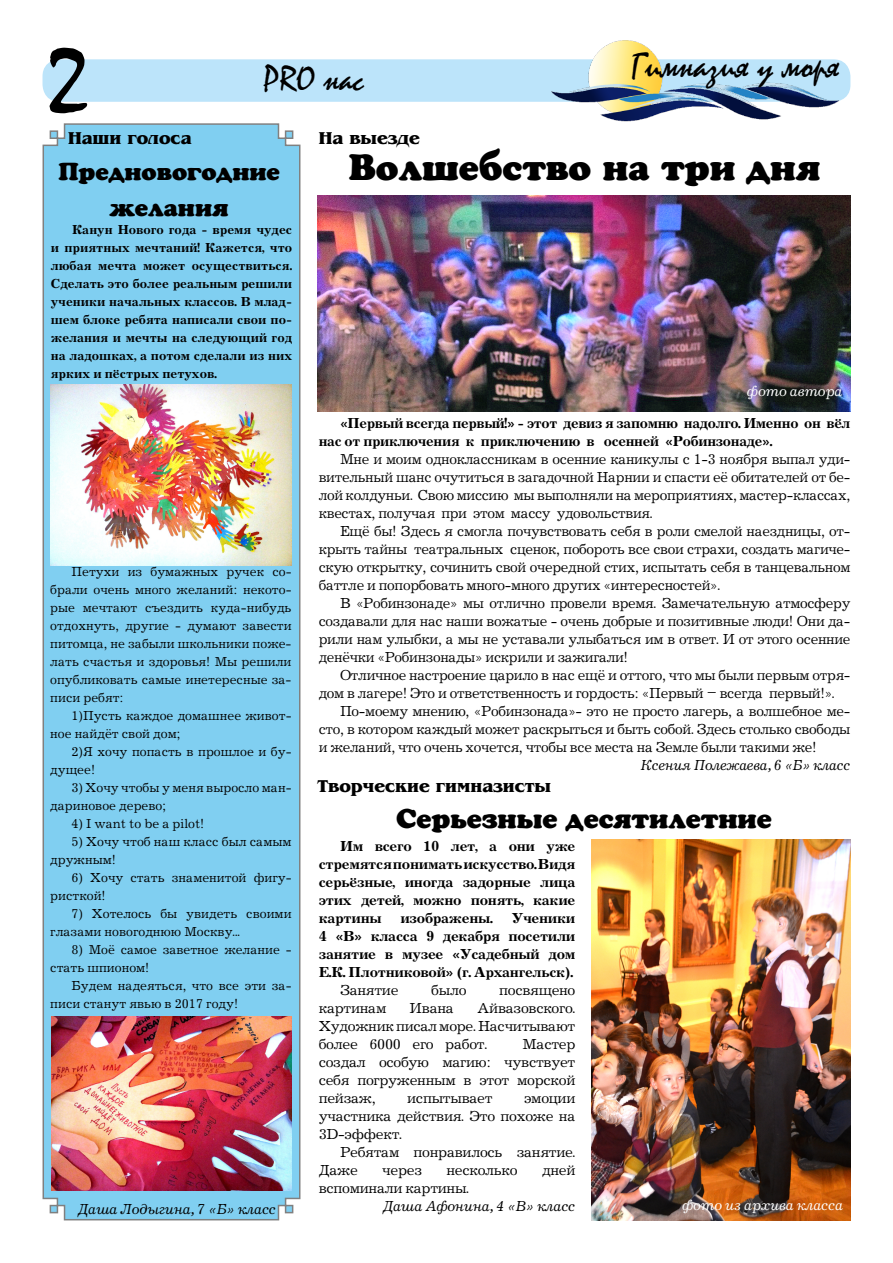
<style>
.page{position:relative;width:893px;height:1263px;background:#fff}
.page>*{position:absolute;margin:0;border:0;box-sizing:border-box;transform-origin:0 0}
.t1{font:97.2px "Mistral";color:#000}
.t2{font:36.9px "Mistral";color:#000}
.t3{font:36px "AG Crown Style";color:#000}
.t4{font:36px "Mistral";color:#000}
.t5{font:27px "AG Crown Style";color:#000}
.t6{font:24px/36px "AG Crown Style";color:#000;text-align:center}
.t7{font:700 18px "AG Bengaly";color:#000}
.t8{font:15px/18px "Journal C";letter-spacing:-.02em;color:#000;text-align:justify}
.t9{font:700 15px/18px "Journal C";letter-spacing:-.02em;color:#000}
.t10{font:italic 15px "Journal C";letter-spacing:-.02em;color:#000}
.t11{font:italic 15px "Journal C";letter-spacing:-.02em;color:#fff}
.t12{font:13.5px/18px "Journal C";color:#000}
.t13{font:700 13.5px/18px "Journal C";color:#000;text-align:justify}
</style>
<div class="page">
<div style="left:43px;top:59px;width:807px;height:43px;background:#bce4fa;border-radius:17px"></div>
<img style="left:548px;top:40px;width:302px;height:82px">
<div style="left:42px;top:123px;width:259px;height:1098px;background:#80cff1"></div>
<img style="left:317px;top:196px;width:533px;height:216px">
<img style="left:592px;top:840px;width:258px;height:380px">
<img style="left:51px;top:385px;width:241px;height:180px">
<img style="left:51px;top:1016px;width:241px;height:174px">
<h1 class="t1" style="left:49px;top:18px;width:40px">2</h1>
<h3 class="t4" style="left:264px;top:57px;width:102px">PRO нас</h3>
<h2 class="t2" style="left:631px;top:43px;width:210px">Гимназия у моря</h2>
<p class="t7" style="left:68px;top:128px;width:125px">Наши голоса</p>
<h3 class="t6" style="left:58px;top:153px;width:223px">Предновогодние желания</h3>
<p class="t13" style="left:51px;top:221px;width:243px;text-indent:21px">Канун Нового года - время чудес и приятных мечтаний! Кажется, что любая мечта может осуществиться.<br>Сделать это более реальным решили ученики начальных классов. В млад&shy;шем блоке ребята написали свои по&shy;желания и мечты на следующий год на ладошках, а потом сделали из них ярких и пёстрых петухов.</p>
<p class="t7" style="left:319px;top:128px;width:103px">На выезде</p>
<h3 class="t3" style="left:349px;top:147px;width:473px">Волшебство на три дня</h3>
<p class="t11" style="left:747px;top:383px;width:97px">фото автора</p>
<p class="t9" style="left:319px;top:414px;width:533px;text-indent:21px">«Первый всегда первый!» - этот девиз я запомню надолго. Именно он вёл нас от приключения к приключению в осенней «Робинзонаде».</p>
<p class="t8" style="left:319px;top:450px;width:533px;text-indent:21px">Мне и моим одноклассникам в осенние каникулы с 1-3 ноября выпал уди&shy;вительный шанс очутиться в загадочной Нарнии и спасти её обитателей от бе&shy;лой колдуньи. Свою миссию мы выполняли на мероприятиях, мастер-классах, квестах, получая при этом массу удовольствия.</p>
<p class="t8" style="left:319px;top:522px;width:533px;text-indent:21px">Ещё бы! Здесь я смогла почувствовать себя в роли смелой наездницы, от&shy;крыть тайны театральных сценок, побороть все свои страхи, создать магиче&shy;скую открытку, сочинить свой очередной стих, испытать себя в танцевальном баттле и попорбовать много-много других «интересностей».</p>
<p class="t8" style="left:319px;top:594px;width:533px;text-indent:21px">В «Робинзонаде» мы отлично провели время. Замечательную атмосферу создавали для нас наши вожатые - очень добрые и позитивные люди! Они да&shy;рили нам улыбки, а мы не уставали улыбаться им в ответ. И от этого осенние денёчки «Робинзонады» искрили и зажигали!</p>
<p class="t8" style="left:319px;top:666px;width:533px;text-indent:21px">Отличное настроение царило в нас ещё и оттого, что мы были первым отря&shy;дом в лагере! Это и ответственность и гордость: «Первый – всегда первый!».</p>
<p class="t8" style="left:319px;top:702px;width:533px;text-indent:21px">По-моему мнению, «Робинзонада»- это не просто лагерь, а волшебное ме&shy;сто, в котором каждый может раскрыться и быть собой. Здесь столько свободы и желаний, что очень хочется, чтобы все места на Земле были такими же!</p>
<p class="t10" style="left:640px;top:757px;width:212px">Ксения Полежаева, 6 «Б» класс</p>
<p class="t7" style="left:317px;top:776px;width:235px">Творческие гимназисты</p>
<p class="t12" style="left:50px;top:563px;width:243px;text-align:justify;text-indent:21px">Петухи из бумажных ручек со&shy;брали очень много желаний: некото&shy;рые мечтают съездить куда-нибудь отдохнуть, другие - думают завести питомца, не забыли школьники поже&shy;лать счастья и здоровья! Мы решили опубликовать самые инетересные за&shy;писи ребят:</p>
<p class="t12" style="left:50px;top:707px;width:243px;text-indent:21px">1)Пусть каждое домашнее живот&shy;ное найдёт свой дом;</p>
<p class="t12" style="left:50px;top:743px;width:243px;text-indent:21px">2)Я хочу попасть в прошлое и бу&shy;дущее!</p>
<p class="t12" style="left:50px;top:779px;width:243px;text-indent:21px">3) Хочу чтобы у меня выросло ман&shy;дариновое дерево;</p>
<p class="t12" style="left:72px;top:815px;width:134px">4) I want to be a pilot!</p>
<p class="t12" style="left:50px;top:833px;width:243px;text-indent:21px">5) Хочу чтоб наш класс был самым дружным!</p>
<p class="t12" style="left:50px;top:869px;width:243px;text-indent:21px">6) Хочу стать знаменитой фигу&shy;ристкой!</p>
<p class="t12" style="left:50px;top:905px;width:243px;text-indent:21px">7) Хотелось бы увидеть своими глазами новогоднюю Москву...</p>
<p class="t12" style="left:50px;top:941px;width:243px;text-indent:21px">8) Моё самое заветное желание - стать шпионом!</p>
<p class="t12" style="left:50px;top:977px;width:243px;text-indent:21px">Будем надеяться, что все эти за&shy;писи станут явью в 2017 году!</p>
<h3 class="t5" style="left:396px;top:803px;width:377px">Серьезные десятилетние</h3>
<p class="t9" style="left:319px;top:837px;width:258px;text-align:justify;text-indent:21px">Им всего 10 лет, а они уже стремятся понимать искусство. Видя серьёзные, иногда задорные лица этих детей, можно понять, какие картины изображены. Ученики 4 «В» класса 9 декабря посетили занятие в музее «Усадебный дом Е.К. Плотниковой» (г. Архангельск).</p>
<p class="t8" style="left:340px;top:981px;width:60px">Занятие</p>
<p class="t8" style="left:431px;top:981px;width:37px">было</p>
<p class="t8" style="left:499px;top:981px;width:78px">посвящено</p>
<p class="t8" style="left:319px;top:999px;width:69px">картинам</p>
<p class="t8" style="left:410px;top:999px;width:46px">Ивана</p>
<p class="t8" style="left:319px;top:999px;width:258px;text-indent:159px">Айвазовского.<br>Художник писал море. Насчитывают более 6000 его работ.</p>
<p class="t8" style="left:319px;top:1035px;width:258px;text-indent:204px">Мастер создал особую магию: чувствует себя погруженным в этот морской пейзаж,</p>
<p class="t8" style="left:319px;top:1089px;width:258px;text-indent:205px">эмоции участника действия. Это похоже на 3D-эффект.</p>
<p class="t8" style="left:319px;top:1143px;width:258px;text-indent:21px">Ребятам понравилось занятие.<br>Даже</p>
<p class="t8" style="left:407px;top:1089px;width:87px">испытывает</p>
<p class="t8" style="left:382px;top:1161px;width:41px">через</p>
<p class="t8" style="left:446px;top:1161px;width:73px">несколько</p>
<p class="t8" style="left:542px;top:1161px;width:35px">дней</p>
<p class="t8" style="left:319px;top:1179px;width:152px">вспоминали картины.</p>
<p class="t10" style="left:382px;top:1198px;width:195px">Даша Афонина, 4 «В» класс</p>
<p class="t10" style="left:78px;top:1201px;width:200px">Даша Лодыгина, 7 «Б» класс</p>
<p class="t11" style="left:682px;top:1197px;width:162px">фото из архива класса</p>
</div>
